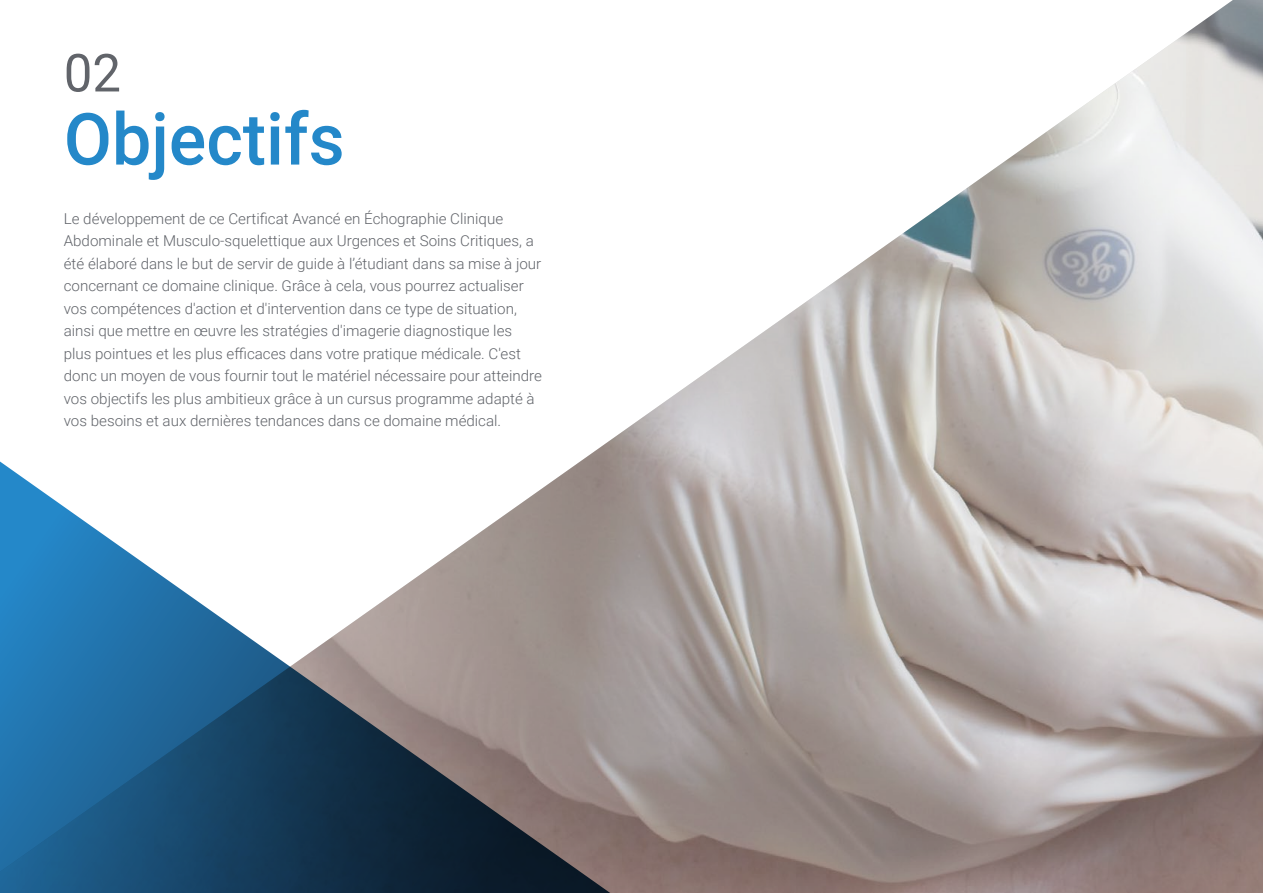
<style>
.page{position:relative;width:1263px;height:893px;background:#fff}
.page>*{position:absolute;margin:0;border:0;box-sizing:border-box;transform-origin:0 0}
.t1{font:500 72px "Roboto";color:#2488c9}
.t2{font:52.5px "Roboto";color:#61646a}
.t3{font:300 15px/22.5px "Roboto";color:#61646a}
</style>
<div class="page">
<img style="left:602px;top:0;width:661px;height:893px">
<svg style="left:0;top:446px;width:640px;height:447px"></svg>
<h2 class="t2" style="left:64px;top:36px;width:59px">02</h2>
<h1 class="t1" style="left:64px;top:89px;width:282px">Objectifs</h1>
<p class="t3" style="left:64px;top:207px;width:480px">Le développement de ce Certificat Avancé en Échographie Clinique Abdominale et Musculo-squelettique aux Urgences et Soins Critiques, a été élaboré dans le but de servir de guide à l’étudiant dans sa mise à jour concernant ce domaine clinique. Grâce à cela, vous pourrez actualiser vos compétences d'action et d'intervention dans ce type de situation, ainsi que mettre en œuvre les stratégies d'imagerie diagnostique les plus pointues et les plus efficaces dans votre pratique médicale. C'est donc un moyen de vous fournir tout le matériel nécessaire pour atteindre vos objectifs les plus ambitieux grâce à un cursus programme adapté à vos besoins et aux dernières tendances dans ce domaine médical.</p>
</div>
